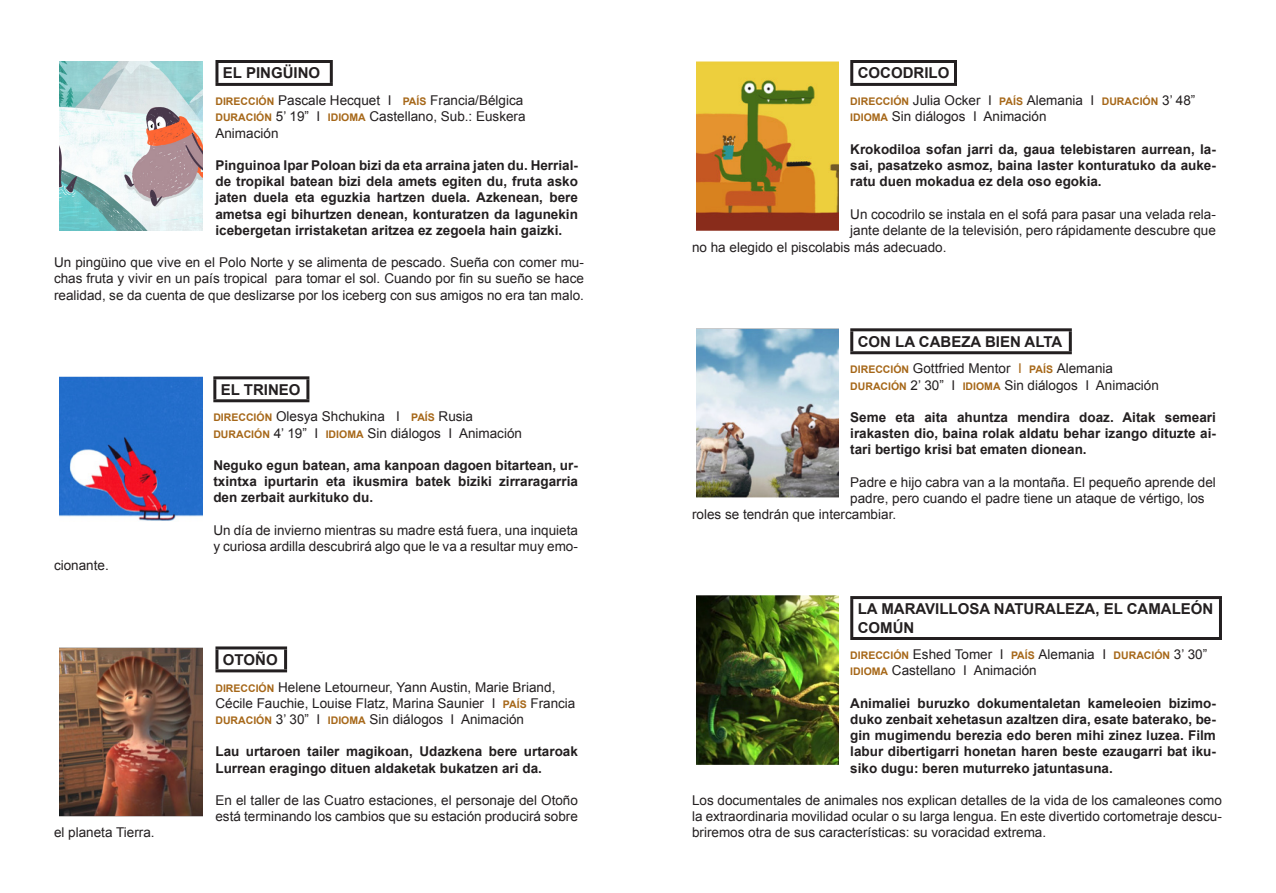
<style>
.page{position:relative;width:1276px;height:893px;background:#fff}
.page>*{position:absolute;margin:0;border:0;box-sizing:border-box;transform-origin:0 0}
.t1{font:700 15px/18px "Arial";color:#231f20}
.t2{font:13.5px/16.2px "Arial";color:#231f20}
.t3{font:700 13.5px/16.2px "Arial";color:#231f20;text-align:justify}
.s1{font-weight:700;font-size:10.5px;color:#a66718}
.s2{color:#a66718}
</style>
<div class="page">
<hr style="left:215px;top:60px;width:118px;height:3px;background:#231f20">
<hr style="left:215px;top:63px;width:3px;height:20px;background:#231f20">
<hr style="left:330px;top:63px;width:3px;height:20px;background:#231f20">
<hr style="left:215px;top:83px;width:118px;height:3px;background:#231f20">
<hr style="left:213px;top:376px;width:96px;height:3px;background:#231f20">
<hr style="left:213px;top:379px;width:3px;height:20px;background:#231f20">
<hr style="left:306px;top:379px;width:3px;height:20px;background:#231f20">
<hr style="left:213px;top:399px;width:96px;height:3px;background:#231f20">
<hr style="left:215px;top:646px;width:72px;height:3px;background:#231f20">
<hr style="left:215px;top:649px;width:3px;height:20px;background:#231f20">
<hr style="left:284px;top:649px;width:3px;height:20px;background:#231f20">
<hr style="left:215px;top:669px;width:72px;height:3px;background:#231f20">
<hr style="left:850px;top:60px;width:107px;height:3px;background:#231f20">
<hr style="left:850px;top:63px;width:3px;height:20px;background:#231f20">
<hr style="left:954px;top:63px;width:3px;height:20px;background:#231f20">
<hr style="left:850px;top:83px;width:107px;height:3px;background:#231f20">
<hr style="left:850px;top:328px;width:221px;height:3px;background:#231f20">
<hr style="left:850px;top:331px;width:3px;height:20px;background:#231f20">
<hr style="left:1068px;top:331px;width:3px;height:20px;background:#231f20">
<hr style="left:850px;top:351px;width:221px;height:3px;background:#231f20">
<hr style="left:850px;top:596px;width:372px;height:3px;background:#231f20">
<hr style="left:850px;top:599px;width:3px;height:38px;background:#231f20">
<hr style="left:1219px;top:599px;width:3px;height:38px;background:#231f20">
<hr style="left:850px;top:637px;width:372px;height:3px;background:#231f20">
<img style="left:60px;top:376px;width:142px;height:145px">
<img style="left:60px;top:647px;width:142px;height:169px">
<img style="left:696px;top:328px;width:143px;height:169px">
<img style="left:696px;top:62px;width:143px;height:169px">
<img style="left:60px;top:62px;width:142px;height:169px">
<img style="left:696px;top:595px;width:143px;height:169px">
<p class="t1" style="left:223px;top:65px;width:99px">EL PINGÜINO</p>
<p class="t2" style="left:215px;top:92px;width:309px"><span class="s1">DIRECCIÓN</span> Pascale Hecquet I <span class="s1">PAÍS</span> Francia/Bélgica</p>
<p class="t2" style="left:215px;top:109px;width:312px"><span class="s1">DURACIÓN</span> 5’ 19” I <span class="s1">IDIOMA</span> Castellano, Sub.: Euskera</p>
<p class="t2" style="left:215px;top:125px;width:65px">Animación</p>
<p class="t3" style="left:215px;top:158px;width:364px">Pinguinoa Ipar Poloan bizi da eta arraina jaten du. Herrial&shy;de tropikal batean bizi dela amets egiten du, fruta asko jaten duela eta eguzkia hartzen duela. Azkenean, bere ametsa egi bihurtzen denean, konturatzen da lagunekin icebergetan irristaketan aritzea ez zegoela hain gaizki.</p>
<p class="t2" style="left:54px;top:254px;width:531px;text-align:justify">Un pingüino que vive en el Polo Norte y se alimenta de pescado. Sueña con comer mu&shy;chas fruta y vivir en un país tropical para tomar el sol. Cuando por fin su sueño se hace realidad, se da cuenta de que deslizarse por los iceberg con sus amigos no era tan malo.</p>
<p class="t2" style="left:54px;top:557px;width:56px">cionante.</p>
<p class="t2" style="left:54px;top:825px;width:102px">el planeta Tierra.</p>
<p class="t1" style="left:221px;top:381px;width:81px">EL TRINEO</p>
<p class="t2" style="left:213px;top:409px;width:261px"><span class="s1">DIRECCIÓN</span> Olesya Shchukina I <span class="s1">PAÍS</span> Rusia</p>
<p class="t2" style="left:213px;top:425px;width:310px"><span class="s1">DURACIÓN</span> 4’ 19” I <span class="s1">IDIOMA</span> Sin diálogos I Animación</p>
<p class="t3" style="left:213px;top:458px;width:366px">Neguko egun batean, ama kanpoan dagoen bitartean, ur-</p>
<p class="t3" style="left:213px;top:474px;width:366px">txintxa ipurtarin eta ikusmira batek biziki zirraragarria den zerbait aurkituko du.</p>
<p class="t2" style="left:213px;top:522px;width:366px">Un día de invierno mientras su madre está fuera, una inquieta y curiosa ardilla descubrirá algo que le va a resultar muy emo-</p>
<p class="t1" style="left:223px;top:651px;width:56px">OTOÑO</p>
<p class="t2" style="left:215px;top:679px;width:361px"><span class="s1">DIRECCIÓN</span> Helene Letourneur, Yann Austin, Marie Briand,<br>Cécile Fauchie, Louise Flatz, Marina Saunier I <span class="s1">PAÍS</span> Francia</p>
<p class="t2" style="left:215px;top:711px;width:310px"><span class="s1">DURACIÓN</span> 3’ 30” I <span class="s1">IDIOMA</span> Sin diálogos I Animación</p>
<p class="t3" style="left:215px;top:744px;width:364px">Lau urtaroen tailer magikoan, Udazkena bere urtaroak<br>Lurrean eragingo dituen aldaketak bukatzen ari da.</p>
<p class="t2" style="left:215px;top:792px;width:364px">En el taller de las Cuatro estaciones, el personaje del Otoño está terminando los cambios que su estación producirá sobre</p>
<p class="t1" style="left:858px;top:65px;width:93px">COCODRILO</p>
<p class="t2" style="left:850px;top:92px;width:347px"><span class="s1">DIRECCIÓN</span> Julia Ocker I <span class="s1">PAÍS</span> Alemania I <span class="s1">DURACIÓN</span> 3’ 48”<br><span class="s1">IDIOMA</span> Sin diálogos I Animación</p>
<p class="t3" style="left:850px;top:141px;width:367px">Krokodiloa sofan jarri da, gaua telebistaren aurrean, la&shy;sai, pasatzeko asmoz, baina laster konturatuko da auke&shy;ratu duen mokadua ez dela oso egokia.</p>
<p class="t2" style="left:850px;top:206px;width:367px">Un cocodrilo se instala en el sofá para pasar una velada rela&shy;jante delante de la televisión, pero rápidamente descubre que</p>
<p class="t2" style="left:692px;top:239px;width:256px">no ha elegido el piscolabis más adecuado.</p>
<p class="t1" style="left:858px;top:333px;width:206px">CON LA CABEZA BIEN ALTA</p>
<p class="t2" style="left:850px;top:361px;width:264px"><span class="s1">DIRECCIÓN</span> Gottfried Mentor <span class="s2">I</span> <span class="s1">PAÍS</span> Alemania</p>
<p class="t2" style="left:850px;top:377px;width:310px"><span class="s1">DURACIÓN</span> 2’ 30” I <span class="s1">IDIOMA</span> Sin diálogos I Animación</p>
<p class="t3" style="left:850px;top:410px;width:367px">Seme eta aita ahuntza mendira doaz. Aitak semeari irakasten dio, baina rolak aldatu behar izango dituzte ai&shy;tari bertigo krisi bat ematen dionean.</p>
<p class="t2" style="left:850px;top:474px;width:367px">Padre e hijo cabra van a la montaña. El pequeño aprende del padre, pero cuando el padre tiene un ataque de vértigo, los</p>
<p class="t2" style="left:692px;top:507px;width:206px">roles se tendrán que intercambiar.</p>
<p class="t1" style="left:858px;top:601px;width:357px">LA MARAVILLOSA NATURALEZA, EL CAMALEÓN<br>COMÚN</p>
<p class="t2" style="left:850px;top:646px;width:358px"><span class="s1">DIRECCIÓN</span> Eshed Tomer I <span class="s1">PAÍS</span> Alemania I <span class="s1">DURACIÓN</span> 3’ 30”<br><span class="s1">IDIOMA</span> Castellano I Animación</p>
<p class="t3" style="left:850px;top:695px;width:367px">Animaliei buruzko dokumentaletan kameleoien bizimo&shy;duko zenbait xehetasun azaltzen dira, esate baterako, be&shy;gin mugimendu berezia edo beren mihi zinez luzea. Film labur dibertigarri honetan haren beste ezaugarri bat iku&shy;siko dugu: beren muturreko jatuntasuna.</p>
<p class="t2" style="left:692px;top:792px;width:531px;text-align:justify">Los documentales de animales nos explican detalles de la vida de los camaleones como la extraordinaria movilidad ocular o su larga lengua. En este divertido cortometraje descu&shy;briremos otra de sus características: su voracidad extrema.</p>
</div>
